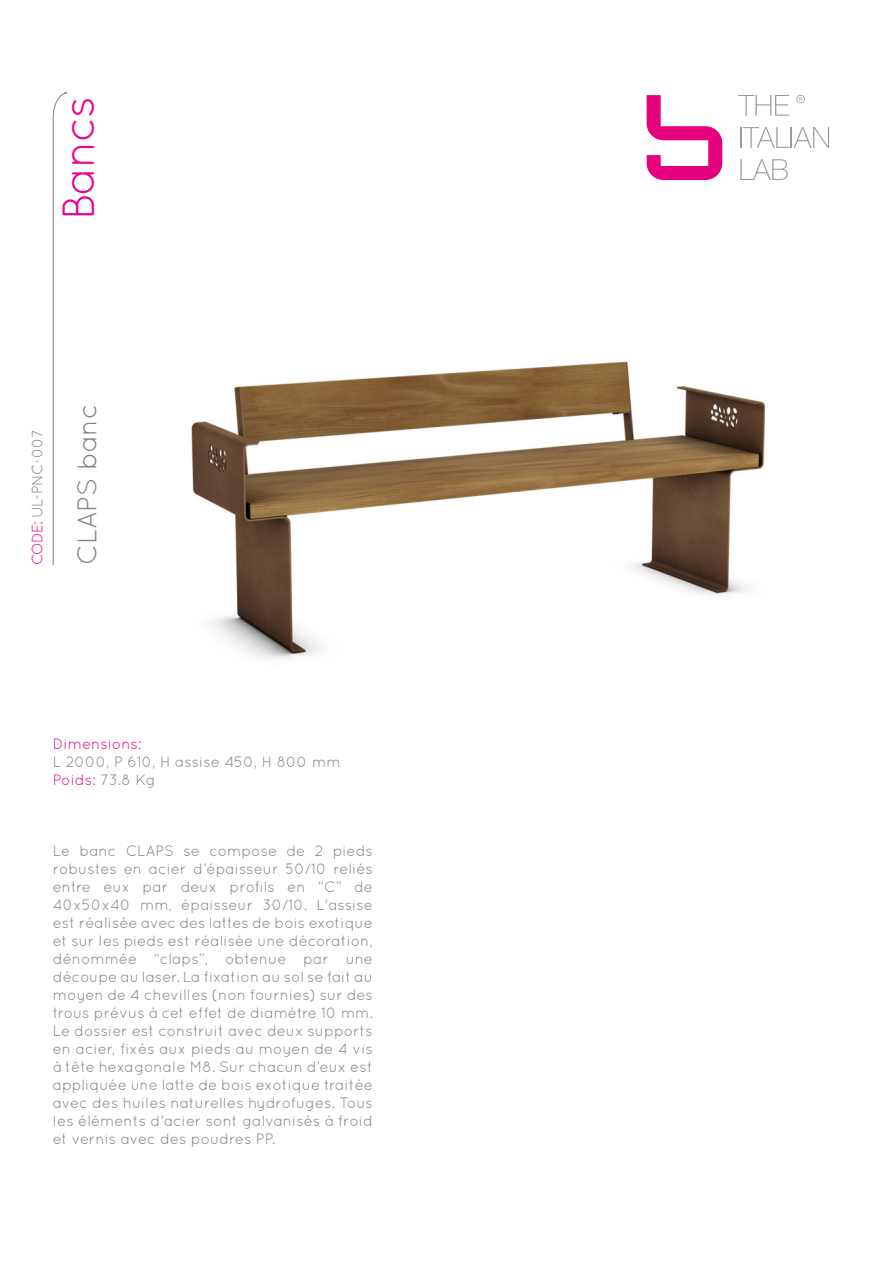
<style>
.page{position:relative;width:893px;height:1263px;background:#fff}
.page>*{position:absolute;margin:0;border:0;box-sizing:border-box;transform-origin:0 0}
.t1{font:45px "Quicksand";letter-spacing:-.03em;color:#ed028c}
.t2{font:27px "Quicksand";color:#808285}
.t3{font:15px/18px "Quicksand";color:#808285;text-align:justify}
.t4{font:15px "Quicksand";color:#ed028c}
.t5{font:15px "Quicksand";letter-spacing:-.055em;color:#808285}
.s1{color:#ed028c}
.s2{color:#808285}
</style>
<div class="page">
<svg style="left:738px;top:95px;width:51px;height:21px"></svg>
<hr style="left:740px;top:127px;width:2px;height:21px;background:#9b9999">
<svg style="left:743px;top:127px;width:86px;height:21px"></svg>
<svg style="left:740px;top:159px;width:48px;height:21px"></svg>
<svg style="left:647px;top:95px;width:75px;height:85px"></svg>
<svg style="left:796px;top:95px;width:9px;height:8px"></svg>
<svg style="left:52px;top:92px;width:15px;height:474px"></svg>
<img style="left:191px;top:361px;width:574px;height:298px">
<p class="t1" style="left:53px;top:220px;width:126px;rotate:-90deg">Bancs</p>
<p class="t5" style="left:29px;top:565px;width:137px;rotate:-90deg"><span class="s1">CODE:</span> UL-PNC-007</p>
<p class="t2" style="left:71px;top:565px;width:163px;rotate:-90deg">CLAPS banc</p>
<p class="t4" style="left:53px;top:735px;width:90px">Dimensions:</p>
<p class="t3" style="left:53px;top:752px;width:289px">L 2000, P 610, H assise 450, H 800 mm</p>
<p class="t4" style="left:53px;top:771px;width:104px">Poids: <span class="s2">73.8 Kg</span></p>
<p class="t3" style="left:53px;top:842px;width:322px">Le banc CLAPS se compose de 2 pieds robustes en acier d’épaisseur 50/10 reliés entre eux par deux profils en “C” de 40x50x40 mm, épaisseur 30/10. L'assise est réalisée avec des lattes de bois exotique et sur les pieds est réalisée une décoration, dénommée “claps”, obtenue par une découpe au laser. La fixation au sol se fait au moyen de 4 chevilles (non fournies) sur des trous prévus à cet effet de diamètre 10 mm.<br>Le dossier est construit avec deux supports en acier, fixés aux pieds au moyen de 4 vis à tête hexagonale M8. Sur chacun d’eux est appliquée une latte de bois exotique traitée avec des huiles naturelles hydrofuges. Tous les éléments d'acier sont galvanisés à froid et vernis avec des poudres PP.</p>
</div>
